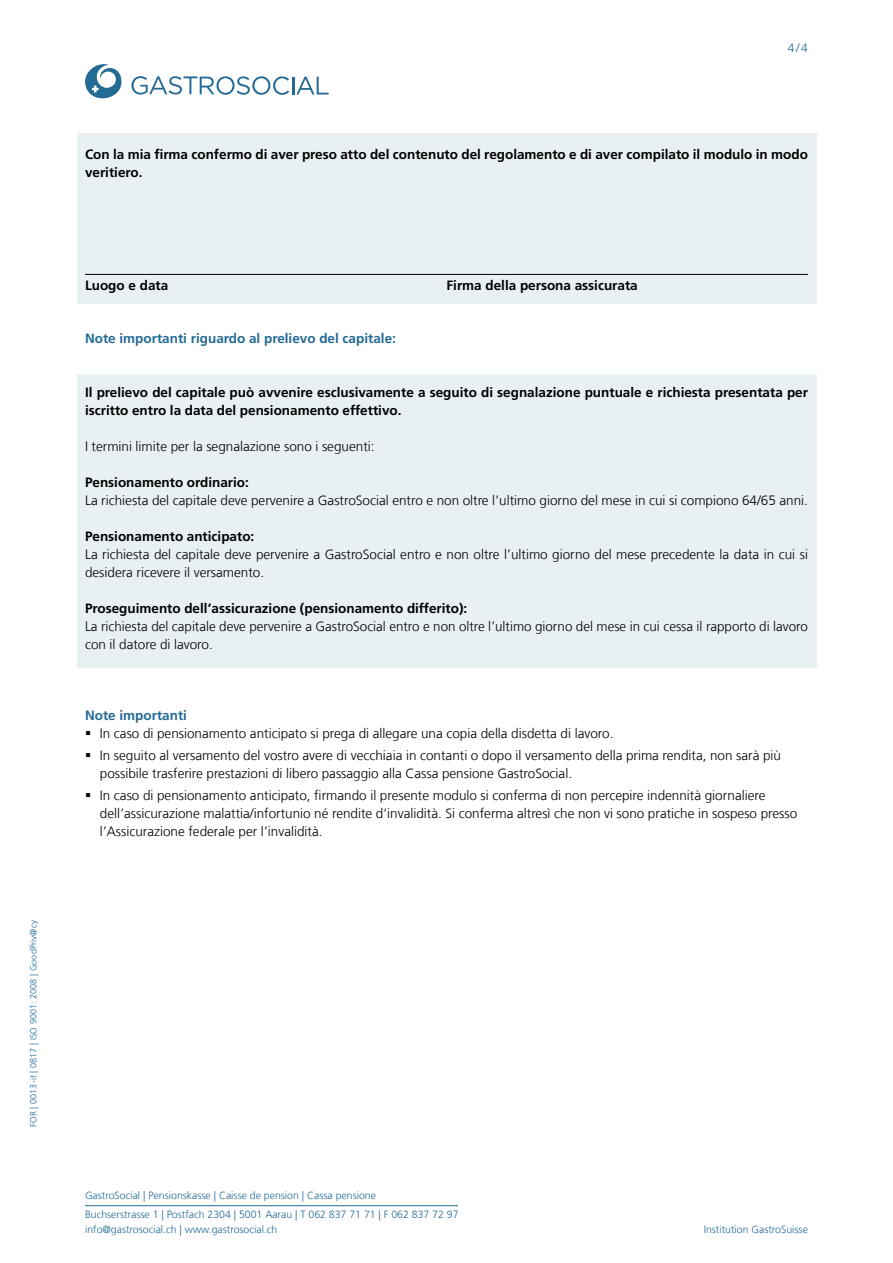
<style>
.page{position:relative;width:893px;height:1263px;background:#fff}
.page>*{position:absolute;margin:0;border:0;box-sizing:border-box;transform-origin:0 0}
.t1{font:300 13.5px/18px "Frutiger LT Com";color:#000}
.t2{font:700 13.5px/18px "Frutiger LT Com";color:#000}
.t3{font:700 13.5px "Frutiger LT Com";color:#236a95}
.t4{font:300 12px "Frutiger LT Com";color:#236a95}
.t5{font:300 10.5px/19.2px "Frutiger LT Com";color:#236a95}
.t6{font:300 9px "Frutiger LT Com";letter-spacing:.01em;color:#236a95}
</style>
<div class="page">
<svg style="left:131px;top:76px;width:198px;height:19px"></svg>
<svg style="left:85px;top:64px;width:36px;height:34px"></svg>
<hr style="left:85px;top:1205px;width:373px;height:1px;background:#236a95">
<div style="left:77px;top:133px;width:739px;height:170px;background:#e9f0f4"></div>
<div style="left:77px;top:374px;width:739px;height:293px;background:#e9f0f4"></div>
<hr style="left:85px;top:274px;width:723px;height:1px;background:#000">
<p class="t6" style="left:28px;top:1127px;width:208px;rotate:-90deg">FOR | 0013-it | 0817 | ISO 9001: 2008 | GoodPriv@cy</p>
<p class="t4" style="left:788px;top:40px;width:22px">4/4</p>
<p class="t2" style="left:85px;top:145px;width:724px">Con la mia firma confermo di aver preso atto del contenuto del regolamento e di aver compilato il modulo in modo veritiero.</p>
<p class="t2" style="left:85px;top:276px;width:85px">Luogo e data</p>
<p class="t2" style="left:446px;top:276px;width:193px">Firma della persona assicurata</p>
<p class="t3" style="left:85px;top:330px;width:312px">Note importanti riguardo al prelievo del capitale:</p>
<p class="t2" style="left:85px;top:383px;width:724px">Il prelievo del capitale può avvenire esclusivamente a seguito di segnalazione puntuale e richiesta presentata per iscritto entro la data del pensionamento effettivo.</p>
<p class="t1" style="left:85px;top:437px;width:291px">I termini limite per la segnalazione sono i seguenti:</p>
<p class="t2" style="left:85px;top:473px;width:165px">Pensionamento ordinario:</p>
<p class="t1" style="left:85px;top:491px;width:724px">La richiesta del capitale deve pervenire a GastroSocial entro e non oltre l’ultimo giorno del mese in cui si compiono 64/65 anni.</p>
<p class="t2" style="left:85px;top:527px;width:171px">Pensionamento anticipato:</p>
<p class="t1" style="left:85px;top:545px;width:724px">La richiesta del capitale deve pervenire a GastroSocial entro e non oltre l’ultimo giorno del mese precedente la data in cui si desidera ricevere il versamento.</p>
<p class="t2" style="left:85px;top:599px;width:384px">Proseguimento dell’assicurazione (pensionamento differito):</p>
<p class="t1" style="left:85px;top:617px;width:724px">La richiesta del capitale deve pervenire a GastroSocial entro e non oltre l’ultimo giorno del mese in cui cessa il rapporto di lavoro con il datore di lavoro.</p>
<p class="t3" style="left:85px;top:707px;width:104px">Note importanti</p>
<p class="t1" style="left:100px;top:722px;width:683px;line-height:22.2px">In caso di pensionamento anticipato si prega di allegare una copia della disdetta di lavoro.<br>In seguito al versamento del vostro avere di vecchiaia in contanti o dopo il versamento della prima rendita, non sarà più</p>
<p class="t1" style="left:100px;top:762px;width:667px;line-height:22.2px">possibile trasferire prestazioni di libero passaggio alla Cassa pensione GastroSocial.<br>In caso di pensionamento anticipato, firmando il presente modulo si conferma di non percepire indennità giornaliere</p>
<p class="t1" style="left:100px;top:804px;width:699px">dell’assicurazione malattia/infortunio né rendite d’invalidità. Si conferma altresì che non vi sono pratiche in sospeso presso l’Assicurazione federale per l’invalidità.</p>
<p class="t5" style="left:85px;top:1185px;width:375px">GastroSocial | Pensionskasse | Caisse de pension | Cassa pensione<br>Buchserstrasse 1 | Postfach 2304 | 5001 Aarau | T 062 837 71 71 | F 062 837 72 97</p>
<p class="t5" style="left:85px;top:1220px;width:194px">info@gastrosocial.ch | www.gastrosocial.ch</p>
<p class="t5" style="left:704px;top:1220px;width:106px">Institution GastroSuisse</p>
</div>
